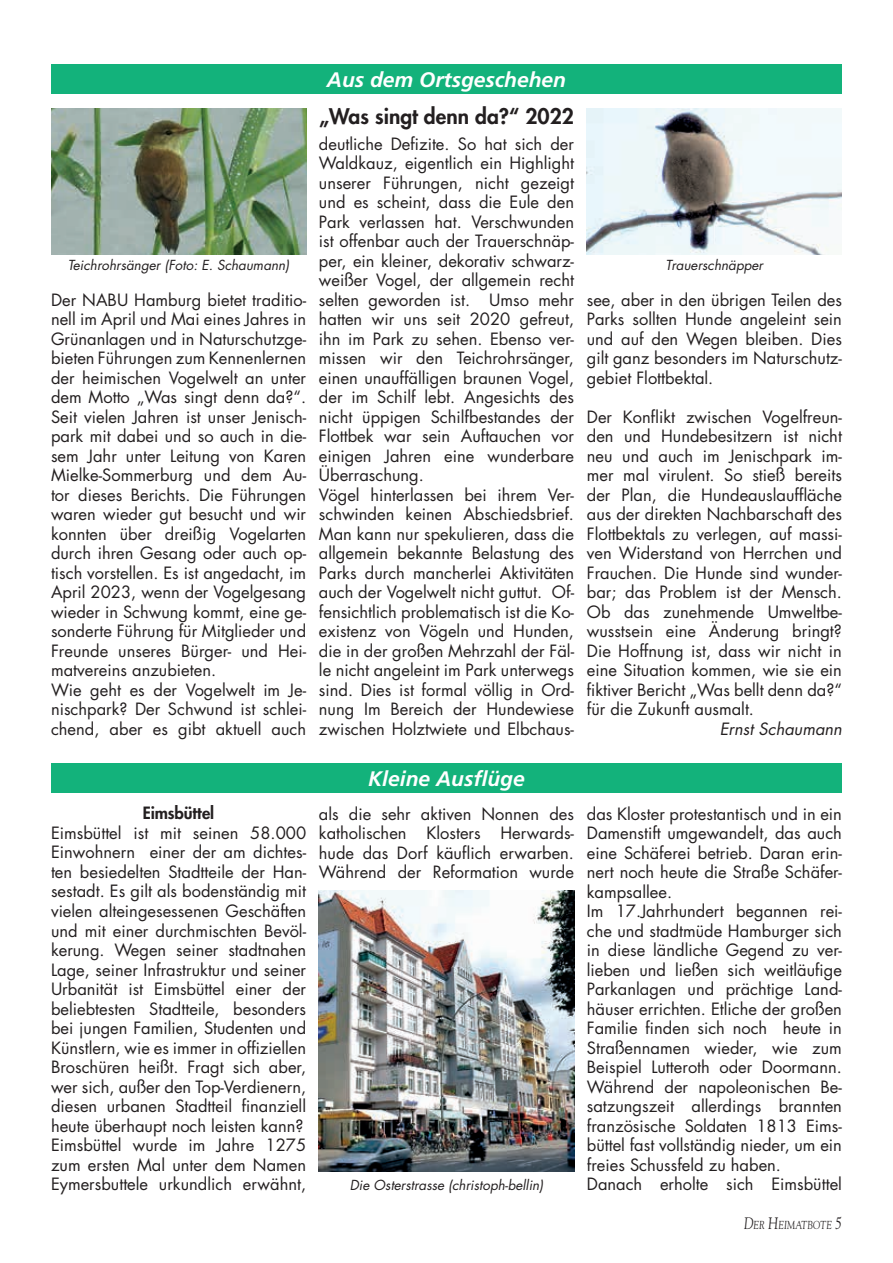
<style>
.page{position:relative;width:893px;height:1263px;background:#fff}
.page>*{position:absolute;margin:0;border:0;box-sizing:border-box;transform-origin:0 0}
.t1{font:italic 700 21px "Frutiger LT Std";color:#fff}
.t2{font:800 21px "Futura Std";color:#231f20}
.t3{font:16.5px/19.5px "Futura Std";color:#231f20}
.t4{font:italic 16.5px "Futura Std";color:#231f20}
.t5{font:800 16.5px "Futura Std";letter-spacing:-.005em;color:#231f20}
.t6{font:italic 13.5px "Futura Std";color:#231f20}
.t7{font:italic 11.55px "Goudy Std";color:#231f20;scale:.8 1}
.s1{font-size:16.5px}
</style>
<div class="page">
<div style="left:51px;top:64px;width:791px;height:30px;background:#13b27b"></div>
<img style="left:51px;top:108px;width:255px;height:146px">
<img style="left:587px;top:108px;width:255px;height:146px">
<div style="left:51px;top:763px;width:791px;height:30px;background:#13b27b"></div>
<img style="left:319px;top:891px;width:255px;height:280px">
<p class="t1" style="left:327px;top:67px;width:241px">Aus dem Ortsgeschehen</p>
<p class="t2" style="left:319px;top:103px;width:256px">„Was singt denn da?“ 2022</p>
<p class="t3" style="left:319px;top:134px;width:257px">deutliche Defizite. So hat sich der Waldkauz, eigentlich ein Highlight unserer Führungen, nicht gezeigt und es scheint, dass die Eule den Park verlassen hat. Verschwunden ist offenbar auch der Trauerschnäp&shy;per, ein kleiner, dekorativ schwarz&shy;weißer Vogel, der allgemein recht selten geworden ist. Umso mehr hatten wir uns seit 2020 gefreut, ihn im Park zu sehen. Ebenso ver&shy;missen wir den Teichrohrsänger, einen unauffälligen braunen Vogel, der im Schilf lebt. Angesichts des nicht üppigen Schilfbestandes der Flottbek war sein Auftauchen vor einigen Jahren eine wunderbare Überraschung.<br>Vögel hinterlassen bei ihrem Ver&shy;schwinden keinen Abschiedsbrief.<br>Man kann nur spekulieren, dass die allgemein bekannte Belastung des Parks durch mancherlei Aktivitäten auch der Vogelwelt nicht guttut. Of&shy;fensichtlich problematisch ist die Ko&shy;existenz von Vögeln und Hunden, die in der großen Mehrzahl der Fäl&shy;le nicht angeleint im Park unterwegs sind. Dies ist formal völlig in Ord&shy;nung Im Bereich der Hundewiese zwischen Holztwiete und Elbchaus-</p>
<p class="t6" style="left:68px;top:257px;width:223px">Teichrohrsänger (Foto: E. Schaumann)</p>
<p class="t6" style="left:666px;top:256px;width:99px">Trauerschnäpper</p>
<p class="t3" style="left:51px;top:290px;width:257px">Der NABU Hamburg bietet traditio&shy;nell im April und Mai eines Jahres in Grünanlagen und in Naturschutzge&shy;bieten Führungen zum Kennenlernen der heimischen Vogelwelt an unter dem Motto „Was singt denn da?“.<br>Seit vielen Jahren ist unser Jenisch&shy;park mit dabei und so auch in die&shy;sem Jahr unter Leitung von Karen Mielke-Sommerburg und dem Au&shy;tor dieses Berichts. Die Führungen waren wieder gut besucht und wir konnten über dreißig Vogelarten durch ihren Gesang oder auch op&shy;tisch vorstellen. Es ist angedacht, im April 2023, wenn der Vogelgesang wieder in Schwung kommt, eine ge&shy;sonderte Führung für Mitglieder und Freunde unseres Bürger- und Hei&shy;matvereins anzubieten.<br>Wie geht es der Vogelwelt im Je&shy;nischpark? Der Schwund ist schlei&shy;chend, aber es gibt aktuell auch</p>
<p class="t3" style="left:587px;top:290px;width:257px;text-align:justify">see, aber in den übrigen Teilen des Parks sollten Hunde angeleint sein und auf den Wegen bleiben. Dies gilt ganz besonders im Naturschutz&shy;gebiet Flottbektal.</p>
<p class="t3" style="left:587px;top:407px;width:257px;text-align:justify">Der Konflikt zwischen Vogelfreun&shy;den und Hundebesitzern ist nicht neu und auch im Jenischpark im&shy;mer mal virulent. So stieß bereits der Plan, die Hundeauslauffläche aus der direkten Nachbarschaft des Flottbektals zu verlegen, auf massi&shy;ven Widerstand von Herrchen und Frauchen. Die Hunde sind wunder&shy;bar; das Problem ist der Mensch.<br>Ob das zunehmende Umweltbe&shy;wusstsein eine Änderung bringt?<br>Die Hoffnung ist, dass wir nicht in eine Situation kommen, wie sie ein fiktiver Bericht „Was bellt denn da?“ für die Zukunft ausmalt.</p>
<p class="t4" style="left:720px;top:718px;width:124px">Ernst Schaumann</p>
<p class="t5" style="left:143px;top:803px;width:73px">Eimsbüttel</p>
<p class="t3" style="left:51px;top:823px;width:257px">Eimsbüttel ist mit seinen 58.000<br>Einwohnern einer der am dichtes&shy;ten besiedelten Stadtteile der Han&shy;sestadt. Es gilt als bodenständig mit vielen alteingesessenen Geschäften und mit einer durchmischten Bevöl&shy;kerung. Wegen seiner stadtnahen Lage, seiner Infrastruktur und seiner Urbanität ist Eimsbüttel einer der beliebtesten Stadtteile, besonders bei jungen Familien, Studenten und Künstlern, wie es immer in offiziellen Broschüren heißt. Fragt sich aber, wer sich, außer den Top-Verdienern, diesen urbanen Stadtteil finanziell heute überhaupt noch leisten kann?<br>Eimsbüttel wurde im Jahre 1275 zum ersten Mal unter dem Namen Eymersbuttele urkundlich erwähnt,</p>
<p class="t1" style="left:368px;top:766px;width:158px">Kleine Ausflüge</p>
<p class="t3" style="left:319px;top:804px;width:257px;text-align:justify">als die sehr aktiven Nonnen des katholischen Klosters Herwards&shy;hude das Dorf käuflich erwarben.<br>Während der Reformation wurde</p>
<p class="t3" style="left:587px;top:804px;width:257px">das Kloster protestantisch und in ein Damenstift umgewandelt, das auch eine Schäferei betrieb. Daran erin&shy;nert noch heute die Straße Schäfer&shy;kampsallee.<br>Im 17.Jahrhundert begannen rei&shy;che und stadtmüde Hamburger sich in diese ländliche Gegend zu ver&shy;lieben und ließen sich weitläufige Parkanlagen und prächtige Land&shy;häuser errichten. Etliche der großen Familie finden sich noch heute in Straßennamen wieder, wie zum Beispiel Lutteroth oder Doormann.<br>Während der napoleonischen Be&shy;satzungszeit allerdings brannten französische Soldaten 1813 Eims&shy;büttel fast vollständig nieder, um ein freies Schussfeld zu haben.<br>Danach erholte sich Eimsbüttel</p>
<p class="t6" style="left:350px;top:1176px;width:195px">Die Osterstrasse (christoph-bellin)</p>
<p class="t7" style="left:744px;top:1217px;width:124px"><span class="s1">D</span>ER <span class="s1">H</span>EIMATBOTE <span class="s1">5</span></p>
</div>
